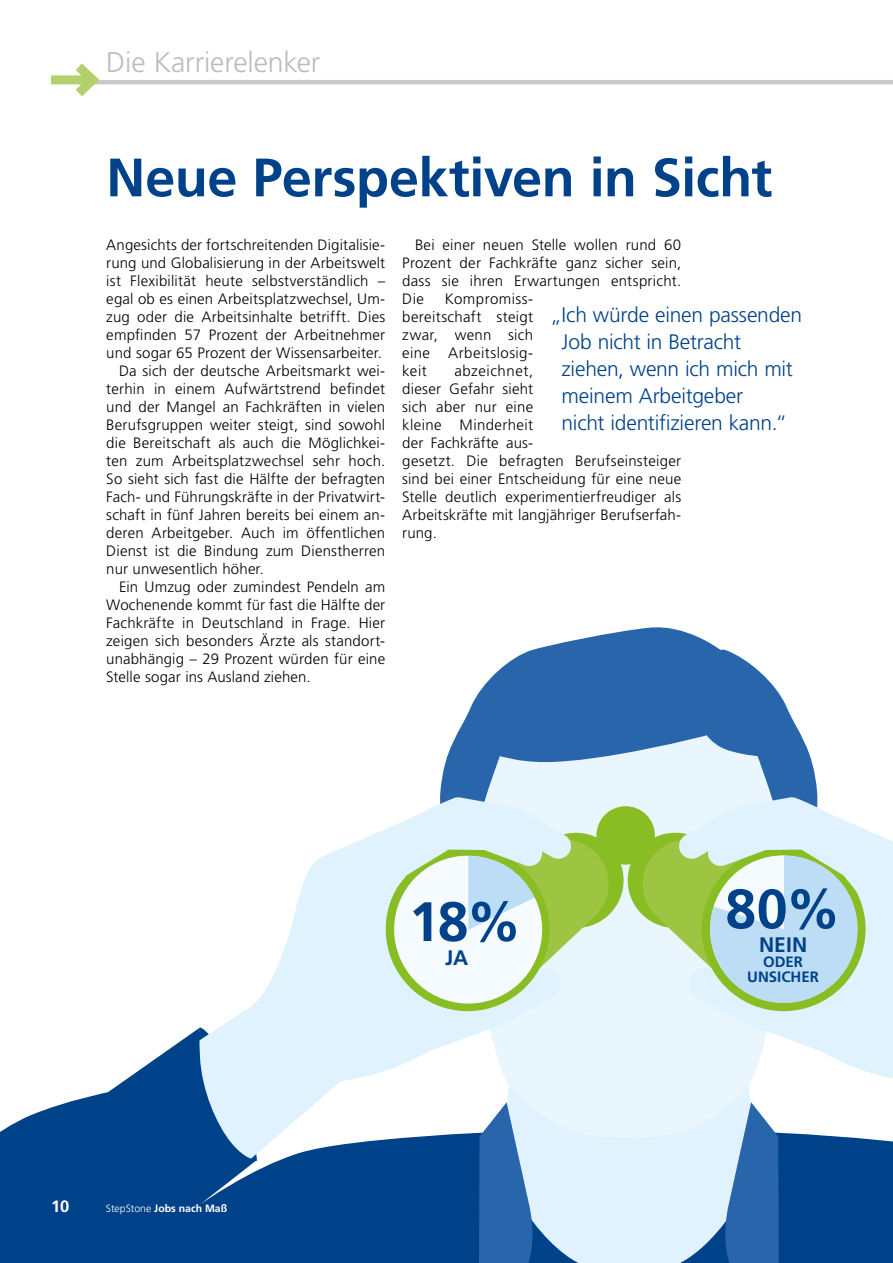
<style>
.page{position:relative;width:893px;height:1263px;background:#fff}
.page>*{position:absolute;margin:0;border:0;box-sizing:border-box;transform-origin:0 0}
.t1{font:700 55.5px "Frutiger LT Std";color:#004289}
.t2{font:700 54px "Frutiger LT Std";letter-spacing:-.01em;color:#004289}
.t3{font:300 28.5px "Frutiger LT Std";letter-spacing:-.005em;color:#bcbcbc}
.t4{font:300 21px/27px "Frutiger LT Std";letter-spacing:-.01em;color:#004289}
.t5{font:700 21px "Frutiger LT Std";color:#004289}
.t6{font:700 16.5px "Frutiger LT Std";color:#fff}
.t7{font:300 15px/18px "Frutiger LT Std";letter-spacing:.01em;color:#000;text-align:justify}
.t8{font:700 15px/15px "Frutiger LT Std";color:#004289;text-align:center}
.t9{font:700 10.5px "Frutiger LT Std";color:#fff}
.s1{font-weight:300}
</style>
<div class="page">
<hr style="left:77px;top:80px;width:816px;height:4px;background:#cacaca">
<div style="left:51px;top:75px;width:42px;height:9px;background:#b3d06b"></div>
<svg style="left:66px;top:63px;width:40px;height:34px"></svg>
<svg style="left:440px;top:627px;width:378px;height:321px;fill:#2965aa"></svg>
<svg style="left:225px;top:869px;width:85px;height:155px"></svg>
<svg style="left:0;top:1024px;width:643px;height:239px;fill:#004289"></svg>
<div style="left:528px;top:833px;width:96px;height:95px;background:#89bd24;border-radius:50%"></div>
<div style="left:628px;top:833px;width:95px;height:95px;background:#89bd24;border-radius:50%"></div>
<div style="left:596px;top:806px;width:59px;height:59px;background:#89bd24;border-radius:50%"></div>
<svg style="left:479px;top:1102px;width:60px;height:161px"></svg>
<svg style="left:643px;top:797px;width:250px;height:466px"></svg>
<svg style="left:310px;top:797px;width:299px;height:265px"></svg>
<h3 class="t3" style="left:106px;top:46px;width:215px">Die Karrierelenker</h3>
<h2 class="t2" style="left:106px;top:146px;width:667px">Neue Perspektiven in Sicht</h2>
<p class="t7" style="left:106px;top:236px;width:280px">Angesichts der fortschreitenden Digitalisie-</p>
<p class="t7" style="left:106px;top:254px;width:280px">rung und Globalisierung in der Arbeitswelt</p>
<p class="t7" style="left:106px;top:272px;width:280px">ist Flexibilität heute selbstverständlich –</p>
<p class="t7" style="left:106px;top:290px;width:280px">egal ob es einen Arbeitsplatzwechsel, Um-</p>
<p class="t7" style="left:106px;top:308px;width:280px">zug oder die Arbeitsinhalte betrifft. Dies</p>
<p class="t7" style="left:106px;top:326px;width:280px">empfinden 57 Prozent der Arbeitnehmer</p>
<p class="t7" style="left:106px;top:344px;width:277px">und sogar 65 Prozent der Wissensarbeiter.</p>
<p class="t7" style="left:119px;top:362px;width:268px">Da sich der deutsche Arbeitsmarkt wei-</p>
<p class="t7" style="left:106px;top:380px;width:280px">terhin in einem Aufwärtstrend befindet</p>
<p class="t7" style="left:106px;top:398px;width:280px">und der Mangel an Fachkräften in vielen</p>
<p class="t7" style="left:106px;top:416px;width:280px">Berufsgruppen weiter steigt, sind sowohl</p>
<p class="t7" style="left:106px;top:434px;width:280px">die Bereitschaft als auch die Möglichkei-</p>
<p class="t7" style="left:106px;top:452px;width:280px">ten zum Arbeitsplatzwechsel sehr hoch.</p>
<p class="t7" style="left:106px;top:470px;width:280px">So sieht sich fast die Hälfte der befragten</p>
<p class="t7" style="left:106px;top:488px;width:280px">Fach- und Führungskräfte in der Privatwirt-</p>
<p class="t7" style="left:106px;top:506px;width:280px">schaft in fünf Jahren bereits bei einem an-</p>
<p class="t7" style="left:106px;top:524px;width:280px">deren Arbeitgeber. Auch im öffentlichen</p>
<p class="t7" style="left:106px;top:542px;width:280px">Dienst ist die Bindung zum Dienstherren</p>
<p class="t7" style="left:106px;top:560px;width:159px">nur unwesentlich höher.</p>
<p class="t7" style="left:119px;top:578px;width:268px">Ein Umzug oder zumindest Pendeln am</p>
<p class="t7" style="left:106px;top:596px;width:280px">Wochenende kommt für fast die Hälfte der</p>
<p class="t7" style="left:106px;top:614px;width:280px">Fachkräfte in Deutschland in Frage. Hier</p>
<p class="t7" style="left:106px;top:632px;width:279px">zeigen sich besonders Ärzte als standort-</p>
<p class="t7" style="left:106px;top:650px;width:280px">unabhängig – 29 Prozent würden für eine</p>
<p class="t7" style="left:106px;top:668px;width:206px">Stelle sogar ins Ausland ziehen.</p>
<p class="t7" style="left:402px;top:236px;width:280px;text-indent:13px">Bei einer neuen Stelle wollen rund 60<br>Prozent der Fachkräfte ganz sicher sein, dass sie ihren Erwartungen entspricht.<br>Die</p>
<p class="t7" style="left:402px;top:290px;width:132px;text-indent:43px">Kompromiss&shy;bereitschaft steigt zwar, wenn sich eine Arbeitslosig&shy;keit</p>
<h3 class="t4" style="left:562px;top:301px;width:242px;text-indent:-11px">„Ich würde einen passenden<br>Job nicht in Betracht ziehen, wenn ich mich mit meinem Arbeitgeber<br>nicht identifizieren kann.“</h3>
<p class="t7" style="left:402px;top:362px;width:280px;text-align:left;text-indent:52px">abzeichnet,<br>dieser Gefahr sieht<br>sich aber nur eine<br>kleine Minderheit<br>der Fachkräfte aus-<br>gesetzt. Die befragten Berufseinsteiger sind bei einer Entscheidung für eine neue<br>Stelle deutlich experimentierfreudiger als<br>Arbeitskräfte mit langjähriger Berufserfah&shy;rung.</p>
<h1 class="t1" style="left:409px;top:889px;width:114px">18%</h1>
<h3 class="t5" style="left:445px;top:945px;width:25px">JA</h3>
<h1 class="t1" style="left:725px;top:876px;width:117px">80%</h1>
<h3 class="t5" style="left:759px;top:932px;width:50px">NEIN</h3>
<p class="t8" style="left:747px;top:954px;width:73px">ODER<br>UNSICHER</p>
<p class="t6" style="left:51px;top:1196px;width:20px">10</p>
<p class="t9" style="left:106px;top:1202px;width:123px"><span class="s1">StepStone</span> Jobs nach Maß</p>
</div>
